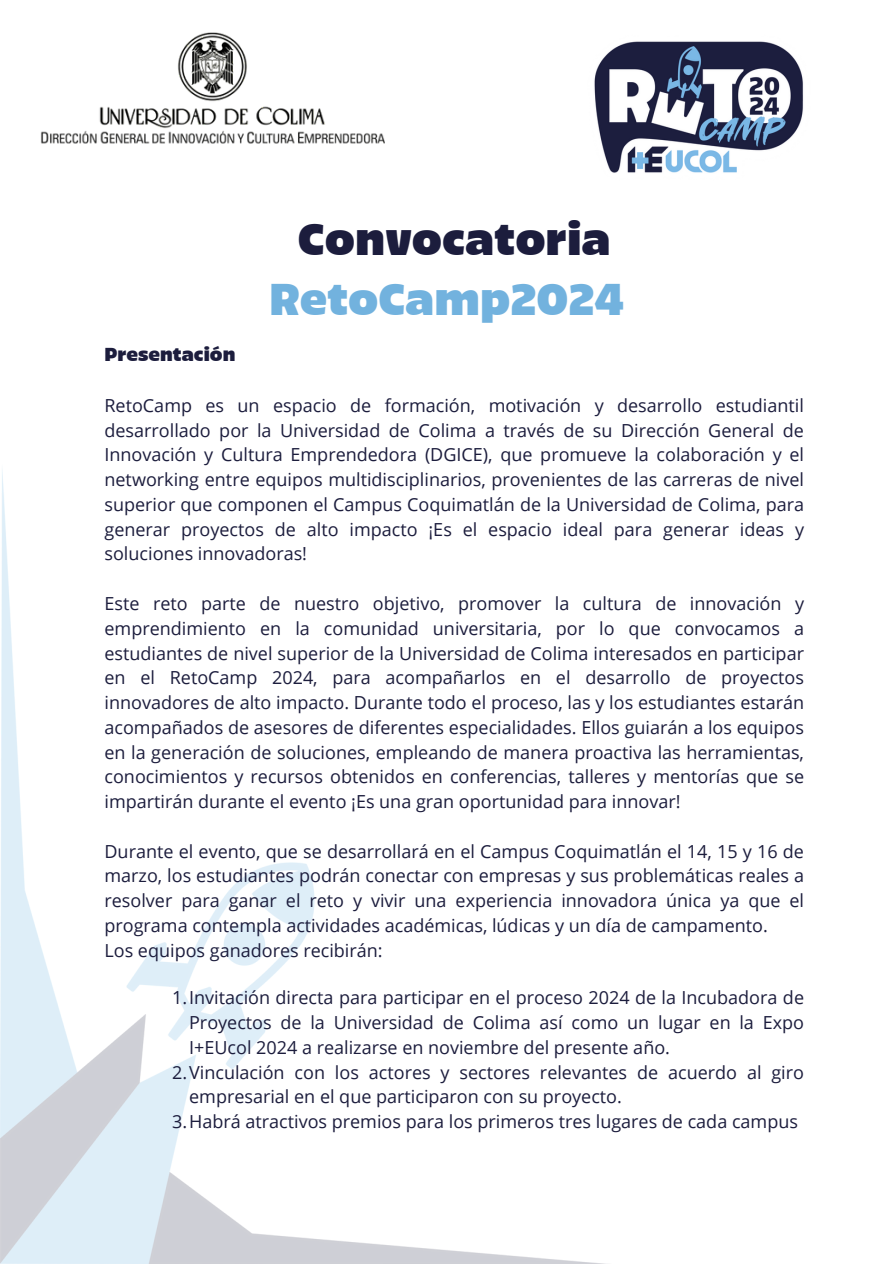
<style>
.page{position:relative;width:893px;height:1264px;background:#fff}
.page>*{position:absolute;margin:0;border:0;box-sizing:border-box;transform-origin:0 0}
.t1{font:900 49.8px "Bruna";color:#1c1d3d}
.t2{font:900 49.8px "Bruna";color:#72b2de}
.t3{font:900 21px "Bruna";color:#1c1d3d}
.t4{font:18px/24.8px "Open Sans";color:#1c1d3d;text-align:justify}
</style>
<div class="page">
<img style="left:0;top:470px;width:595px;height:793px">
<img style="left:41px;top:32px;width:344px;height:112px">
<img style="left:594px;top:41px;width:209px;height:132px">
<h1 class="t1" style="left:298px;top:203px;width:314px">Convocatoria</h1>
<h1 class="t2" style="left:269px;top:262px;width:357px">RetoCamp2024</h1>
<h2 class="t3" style="left:104px;top:339px;width:132px">Presentación</h2>
<p class="t4" style="left:104px;top:392px;width:701px">RetoCamp es un espacio de formación, motivación y desarrollo estudiantil desarrollado por la Universidad de Colima a través de su Dirección General de Innovación y Cultura Emprendedora (DGICE), que promueve la colaboración y el networking entre equipos multidisciplinarios, provenientes de las carreras de nivel superior que componen el Campus Coquimatlán de la Universidad de Colima, para generar proyectos de alto impacto ¡Es el espacio ideal para generar ideas y soluciones innovadoras!</p>
<p class="t4" style="left:104px;top:590px;width:701px">Este reto parte de nuestro objetivo, promover la cultura de innovación y emprendimiento en la comunidad universitaria, por lo que convocamos a estudiantes de nivel superior de la Universidad de Colima interesados en participar en el RetoCamp 2024, para acompañarlos en el desarrollo de proyectos innovadores de alto impacto. Durante todo el proceso, las y los estudiantes estarán acompañados de asesores de diferentes especialidades. Ellos guiarán a los equipos en la generación de soluciones, empleando de manera proactiva las herramientas, conocimientos y recursos obtenidos en conferencias, talleres y mentorías que se impartirán durante el evento ¡Es una gran oportunidad para innovar!</p>
<p class="t4" style="left:104px;top:838px;width:701px">Durante el evento, que se desarrollará en el Campus Coquimatlán el 14, 15 y 16 de marzo, los estudiantes podrán conectar con empresas y sus problemáticas reales a resolver para ganar el reto y vivir una experiencia innovadora única ya que el programa contempla actividades académicas, lúdicas y un día de campamento.</p>
<p class="t4" style="left:104px;top:937px;width:280px">Los equipos ganadores recibirán:</p>
<p class="t4" style="left:189px;top:985px;width:616px;text-indent:-17px">1.Invitación directa para participar en el proceso 2024 de la Incubadora de Proyectos de la Universidad de Colima así como un lugar en la Expo I+EUcol 2024 a realizarse en noviembre del presente año.</p>
<p class="t4" style="left:189px;top:1059px;width:616px;text-indent:-17px">2.Vinculación con los actores y sectores relevantes de acuerdo al giro empresarial en el que participaron con su proyecto.</p>
<p class="t4" style="left:172px;top:1108px;width:627px">3.Habrá atractivos premios para los primeros tres lugares de cada campus</p>
</div>
